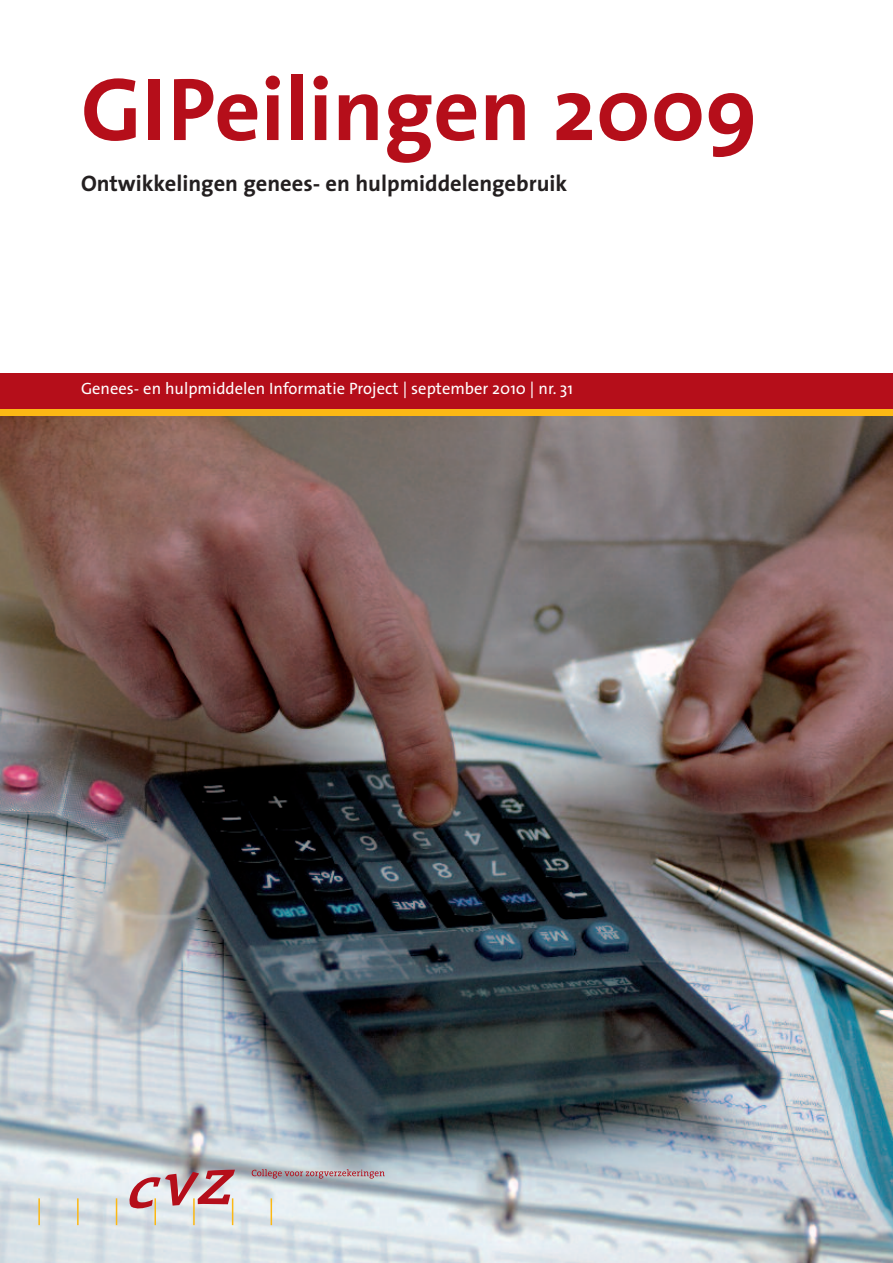
<style>
.page{position:relative;width:893px;height:1263px;background:#fff}
.page>*{position:absolute;margin:0;border:0;box-sizing:border-box;transform-origin:0 0}
.t1{font:700 90px "The Sans";color:#b50e1a}
.t2{font:700 22.5px "The Sans";color:#231f20}
.t3{font:16.5px "The Sans";color:#fff}
</style>
<div class="page">
<img style="left:0;top:415px;width:893px;height:848px">
<hr style="left:38px;top:1198px;width:2px;height:27px;background:#fcb814">
<hr style="left:77px;top:1198px;width:2px;height:27px;background:#fcb814">
<svg style="left:116px;top:1198px;width:1px;height:27px"></svg>
<svg style="left:271px;top:1198px;width:1px;height:27px"></svg>
<svg style="left:128px;top:1170px;width:107px;height:55px"></svg>
<svg style="left:252px;top:1169px;width:133px;height:9px"></svg>
<div style="left:0;top:373px;width:893px;height:42px;background:#b50e1a"></div>
<div style="left:0;top:409px;width:893px;height:6px;background:#fcb814"></div>
<h1 class="t1" style="left:81px;top:74px;width:678px">GIPeilingen 2009</h1>
<h2 class="t2" style="left:81px;top:175px;width:488px">Ontwikkelingen genees- en hulpmiddelengebruik</h2>
<p class="t3" style="left:81px;top:382px;width:493px">Genees- en hulpmiddelen Informatie Project | september 2010 | nr. 31</p>
</div>
